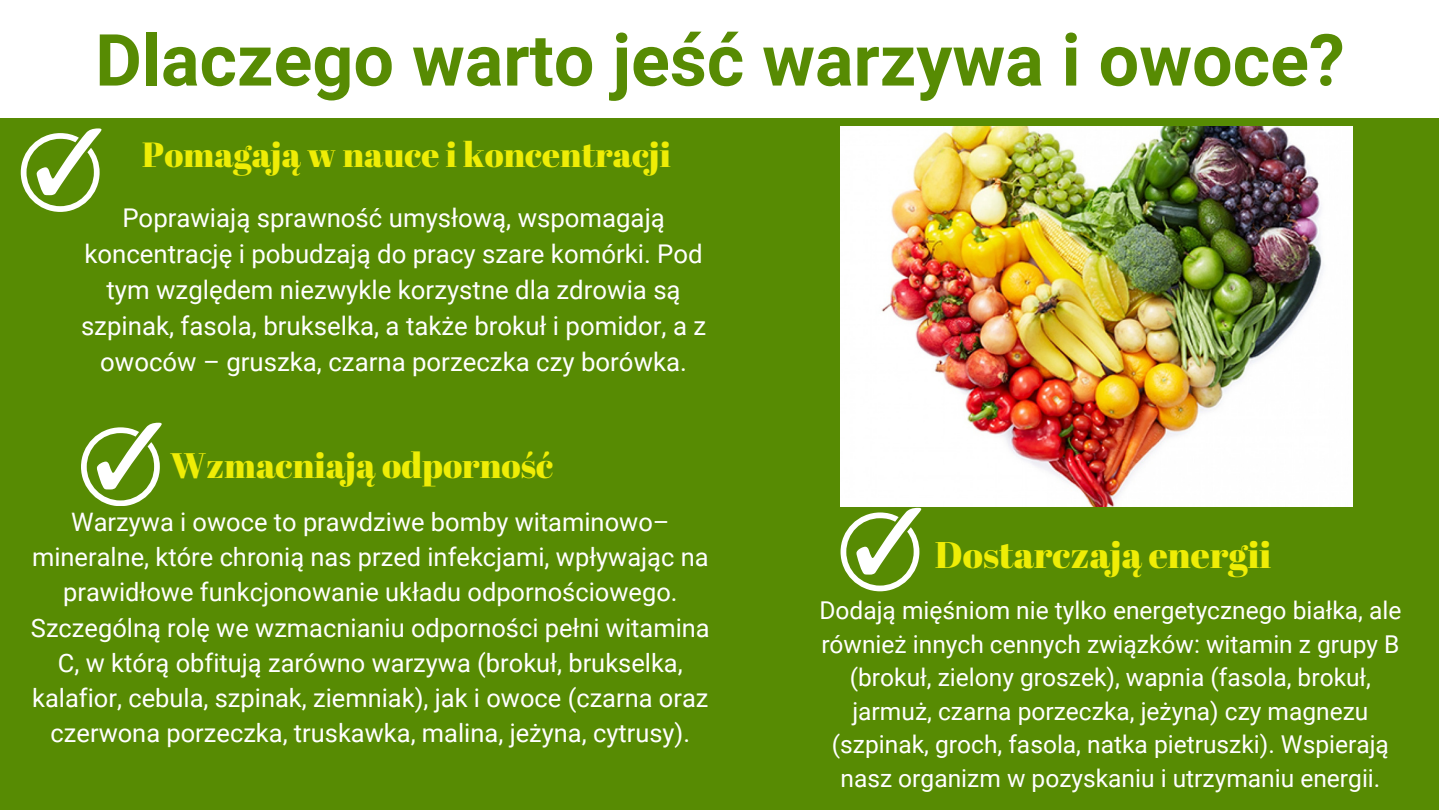
<style>
.page{position:relative;width:1440px;height:810px;background:#fff}
.page>*{position:absolute;margin:0;border:0;box-sizing:border-box;transform-origin:0 0}
.t1{font:700 71.9px "Roboto";color:#578b03}
.t2{font:37.1px "Abril Fatface";color:#efed06}
.t3{font:35.5px "Abril Fatface";color:#efed06}
.t4{font:34.9px "Abril Fatface";color:#efed06}
.t5{font:25.8px/36.1px "Roboto";color:#fff;text-align:center}
.t6{font:25.5px/35.2px "Roboto";color:#fff;text-align:center}
.t7{font:24.6px/33.6px "Roboto";color:#fff;text-align:center}
</style>
<div class="page">
<div style="left:0;top:119px;width:1439px;height:691px;background:#578b03"></div>
<img style="left:841px;top:127px;width:511px;height:379px">
<svg style="left:21px;top:128px;width:80px;height:84px"></svg>
<svg style="left:81px;top:423px;width:81px;height:83px"></svg>
<svg style="left:841px;top:508px;width:80px;height:83px"></svg>
<h2 class="t1" style="left:95px;top:19px;width:1251px">Dlaczego warto jeść warzywa i owoce?</h2>
<p class="t4" style="left:142px;top:130px;width:530px">Pomagają w nauce i koncentracji</p>
<p class="t5" style="left:81px;top:200px;width:627px">Poprawiają sprawność umysłową, wspomagają koncentrację i pobudzają do pracy szare komórki. Pod tym względem niezwykle korzystne dla zdrowia są szpinak, fasola, brukselka, a także brokuł i pomidor, a z owoców – gruszka, czarna porzeczka czy borówka.</p>
<p class="t3" style="left:170px;top:440px;width:385px">Wzmacniają odporność</p>
<p class="t6" style="left:31px;top:504px;width:680px">Warzywa i owoce to prawdziwe bomby witaminowo– mineralne, które chronią nas przed infekcjami, wpływając na prawidłowe funkcjonowanie układu odpornościowego.<br>Szczególną rolę we wzmacnianiu odporności pełni witamina C, w którą obfitują zarówno warzywa (brokuł, brukselka, kalafior, cebula, szpinak, ziemniak), jak i owoce (czarna oraz czerwona porzeczka, truskawka, malina, jeżyna, cytrusy).</p>
<p class="t2" style="left:935px;top:528px;width:338px">Dostarczają energii</p>
<h2 class="t7" style="left:819px;top:594px;width:584px">Dodają mięśniom nie tylko energetycznego białka, ale również innych cennych związków: witamin z grupy B (brokuł, zielony groszek), wapnia (fasola, brokuł, jarmuż, czarna porzeczka, jeżyna) czy magnezu (szpinak, groch, fasola, natka pietruszki). Wspierają nasz organizm w pozyskaniu i utrzymaniu energii.</h2>
</div>
